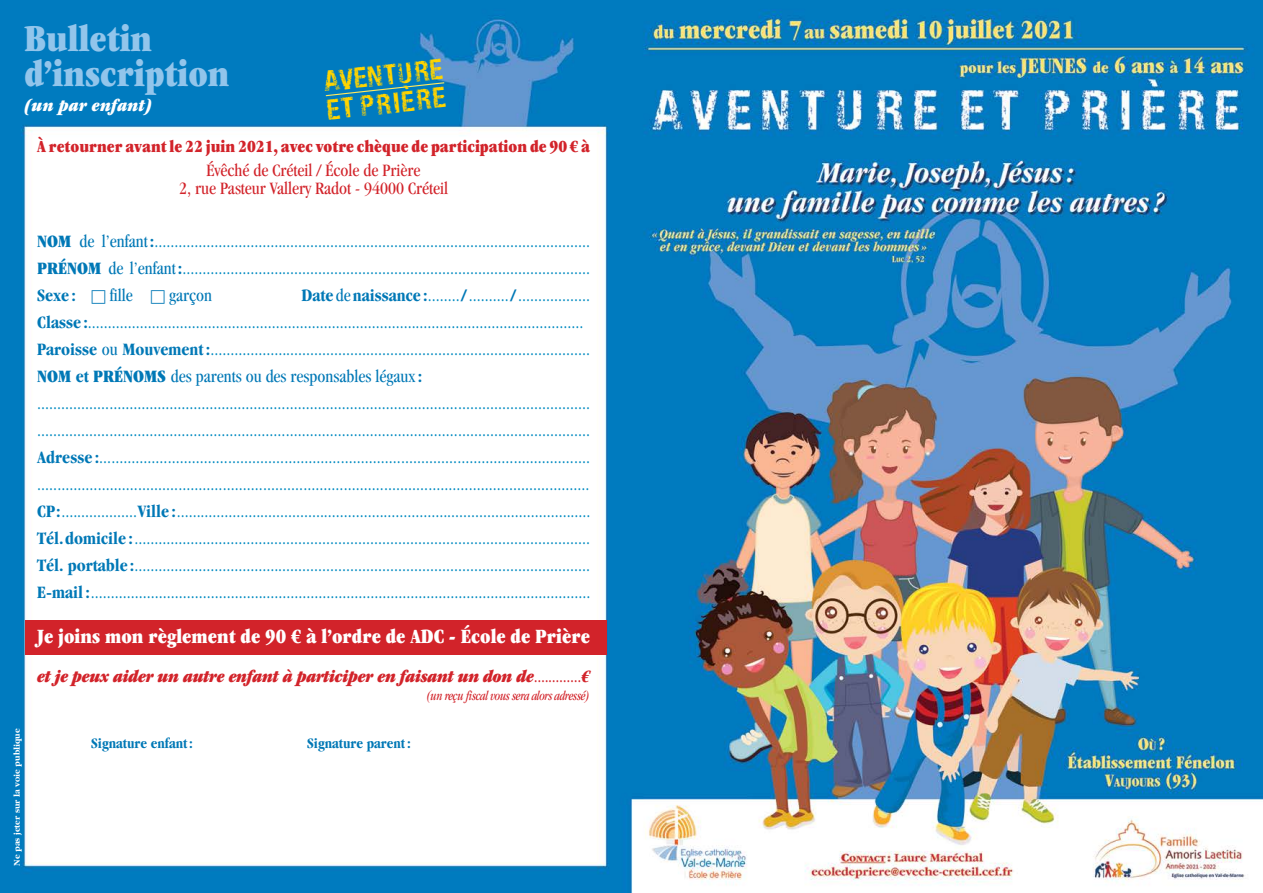
<style>
.page{position:relative;width:1263px;height:893px;background:#fff}
.page>*{position:absolute;margin:0;border:0;box-sizing:border-box;transform-origin:0 0}
.t1{font:ultra-condensed 39px/34.5px "Garamond LT";color:#92c5eb}
.t2{font:27px/28.5px "Art Jogger Stamp";color:#ffd400}
.t3{font:ultra-condensed 21px "Garamond LT";color:#fff}
.t4{font:condensed 18px/27px "Garamond LT";color:#008ac1}
.t5{font:italic ultra-condensed 18px "Garamond LT";letter-spacing:-.02em;color:#d2232a}
.t6{font:condensed 18px/18px "Garamond LT";color:#d2232a;text-align:center}
.t7{font:italic ultra-condensed 18px "Garamond LT";letter-spacing:.01em;color:#fff}
.t8{font:condensed 18px "Garamond LT";color:#0078b6}
.t9{font:700 condensed 18px "Garamond LT";color:#0078b6}
.t10{font:ultra-condensed 17.7px "Garamond LT";color:#d2232a}
.t11{font:700 condensed 15px "Garamond LT";color:#0078b6}
.t12{font:italic condensed 13.5px "Garamond LT";letter-spacing:-.02em;color:#d2232a;scale:.9 1}
.t13{font:700 9px "Garamond LT";color:#fff}
.s1{font-stretch:ultra-condensed;color:#0078b6}
.s2{color:#0078b6}
.s3{font-weight:700;color:#0078b6}
.s4{font-style:normal;font-stretch:condensed}
</style>
<div class="page">
<img style="left:0;top:0;width:1263px;height:893px">
<div style="left:25px;top:621px;width:581px;height:34px;background:#d2232a"></div>
<svg style="left:325px;top:82px;width:120px;height:15px"></svg>
<svg style="left:92px;top:290px;width:13px;height:13px"></svg>
<svg style="left:151px;top:290px;width:14px;height:13px"></svg>
<h1 class="t1" style="left:24px;top:21px;width:207px">Bulletin d’inscription</h1>
<p class="t7" style="left:24px;top:95px;width:129px">(un par enfant)</p>
<h2 class="t2" style="left:323px;top:67px;width:121px;rotate:-6deg">Aventure et Prière</h2>
<p class="t13" style="left:12px;top:866px;width:138px;rotate:-90deg">Ne pas jeter sur la voie publique</p>
<p class="t10" style="left:37px;top:136px;width:554px">À retourner avant le 22 juin 2021, avec votre chèque de participation de 90€ à</p>
<p class="t6" style="left:179px;top:161px;width:271px">Évêché de Créteil / École de Prière<br>2, rue Pasteur Vallery Radot - 94000 Créteil</p>
<p class="t4" style="left:37px;top:227px;width:554px"><span class="s1">NOM</span> <span class="s2">de l’enfant</span> <span class="s3">:</span>.............................................................................................................<br><span class="s1">Prénom</span></p>
<p class="t4" style="left:108px;top:254px;width:483px"><span class="s2">de l’enfant</span> <span class="s3">:</span>......................................................................................................</p>
<p class="t4" style="left:37px;top:281px;width:554px;text-indent:264px"><span class="s3">Date</span> <span class="s2">de</span> <span class="s3">naissance :</span>........ <span class="s3">/</span> .......... <span class="s3">/</span> ..................<br><span class="s3">Classe :</span>............................................................................................................................<br><span class="s3">Paroisse</span> <span class="s2">ou</span> <span class="s3">Mouvement:</span>...............................................................................................<br><span class="s1">NOM</span> <span class="s3">et</span> <span class="s1">prénom</span></p>
<p class="t9" style="left:37px;top:285px;width:40px">Sexe :</p>
<p class="t8" style="left:110px;top:285px;width:24px">fille</p>
<p class="t8" style="left:169px;top:285px;width:44px">garçon</p>
<p class="t4" style="left:37px;top:362px;width:555px;text-indent:120px"><span class="s1">s</span> <span class="s2">des parents ou des responsables légaux</span><span class="s3">: </span>.......................................................................................................................................... ..........................................................................................................................................<br><span class="s3">Adresse :</span>.......................................................................................................................... .........................................................................................................................................<br><span class="s3">CP :</span> ................... <span class="s3">Ville :</span> ........................................................................................................<br><span class="s3">Tél. domicile :</span> ..................................................................................................................<br><span class="s3">Tél. portable :</span>..................................................................................................................<br><span class="s3">E-mail:</span> .............................................................................................................................</p>
<p class="t3" style="left:37px;top:624px;width:554px">Je joins mon règlement de 90 € à l’ordre de ADC - École de Prière</p>
<p class="t5" style="left:37px;top:666px;width:554px">et je peux aider un autre enfant à participer en faisant un don de<span class="s4">.............</span>€</p>
<p class="t12" style="left:426px;top:688px;width:184px">(un reçu fiscal vous sera alors adressé)</p>
<p class="t11" style="left:91px;top:734px;width:103px">Signature enfant:</p>
<p class="t11" style="left:307px;top:734px;width:105px">Signature parent:</p>
</div>
